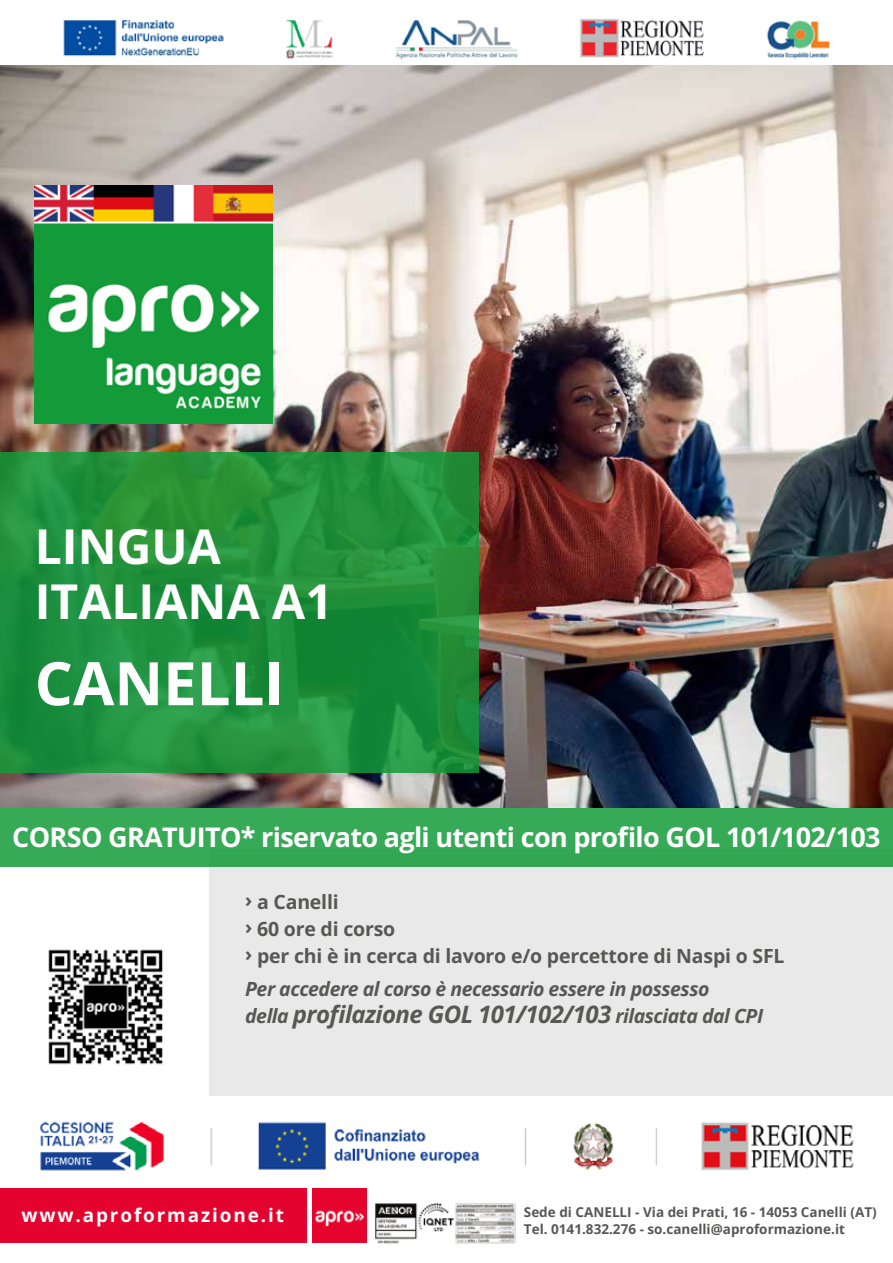
<style>
.page{position:relative;width:893px;height:1263px;background:#fff}
.page>*{position:absolute;margin:0;border:0;box-sizing:border-box;transform-origin:0 0}
.t1{font:60px "Open Sans";color:#fff}
.t2{font:48px/55.5px "Open Sans";color:#fff}
.t3{font:27px "Open Sans";letter-spacing:-.025em;color:#fff}
.t4{font:italic 700 24px "Open Sans";letter-spacing:-.025em;color:#575756}
.t5{font:19.5px/27px "Open Sans";letter-spacing:-.01em;color:#575756}
.t6{font:italic 700 19.5px "Open Sans";letter-spacing:-.025em;color:#575756}
.t7{font:18.9px "Open Sans";letter-spacing:.1em;color:#fff}
.t8{font:13.5px/17.5px "Open Sans";color:#575756}
.s1{font-size:19.5px}
</style>
<div class="page">
<div style="left:210px;top:849px;width:683px;height:247px;background:#e9e9e9"></div>
<img style="left:0;top:65px;width:893px;height:743px">
<img style="left:35px;top:186px;width:237px;height:237px">
<div style="left:0;top:808px;width:893px;height:59px;background:#37aa57"></div>
<div style="left:0;top:1188px;width:306px;height:54px;background:#e4032e"></div>
<img style="left:313px;top:1188px;width:54px;height:54px">
<img style="left:375px;top:1203px;width:140px;height:41px">
<svg style="left:0;top:453px;width:478px;height:320px"></svg>
<img style="left:40px;top:1121px;width:814px;height:50px">
<img style="left:63px;top:19px;width:768px;height:41px">
<img style="left:48px;top:949px;width:115px;height:116px">
<h2 class="t2" style="left:35px;top:517px;width:300px">LINGUA<br>ITALIANA A1</h2>
<h1 class="t1" style="left:35px;top:642px;width:251px">CANELLI</h1>
<h3 class="t3" style="left:12px;top:819px;width:870px">CORSO GRATUITO* riservato agli utenti con profilo GOL 101/102/103</h3>
<h3 class="t5" style="left:245px;top:888px;width:541px">› a Canelli<br>› 60 ore di corso<br>› per chi è in cerca di lavoro e/o percettore di Naspi o SFL</h3>
<h3 class="t6" style="left:245px;top:975px;width:466px">Per accedere al corso è necessario essere in possesso</h3>
<h3 class="t4" style="left:245px;top:997px;width:519px"><span class="s1">della</span> profilazione GOL 101/102/103 <span class="s1">rilasciata dal CPI</span></h3>
<h3 class="t7" style="left:21px;top:1202px;width:264px">www.aproformazione.it</h3>
<p class="t8" style="left:524px;top:1203px;width:354px">Sede di CANELLI - Via dei Prati, 16 - 14053 Canelli (AT)<br>Tel. 0141.832.276 - so.canelli@aproformazione.it</p>
</div>
